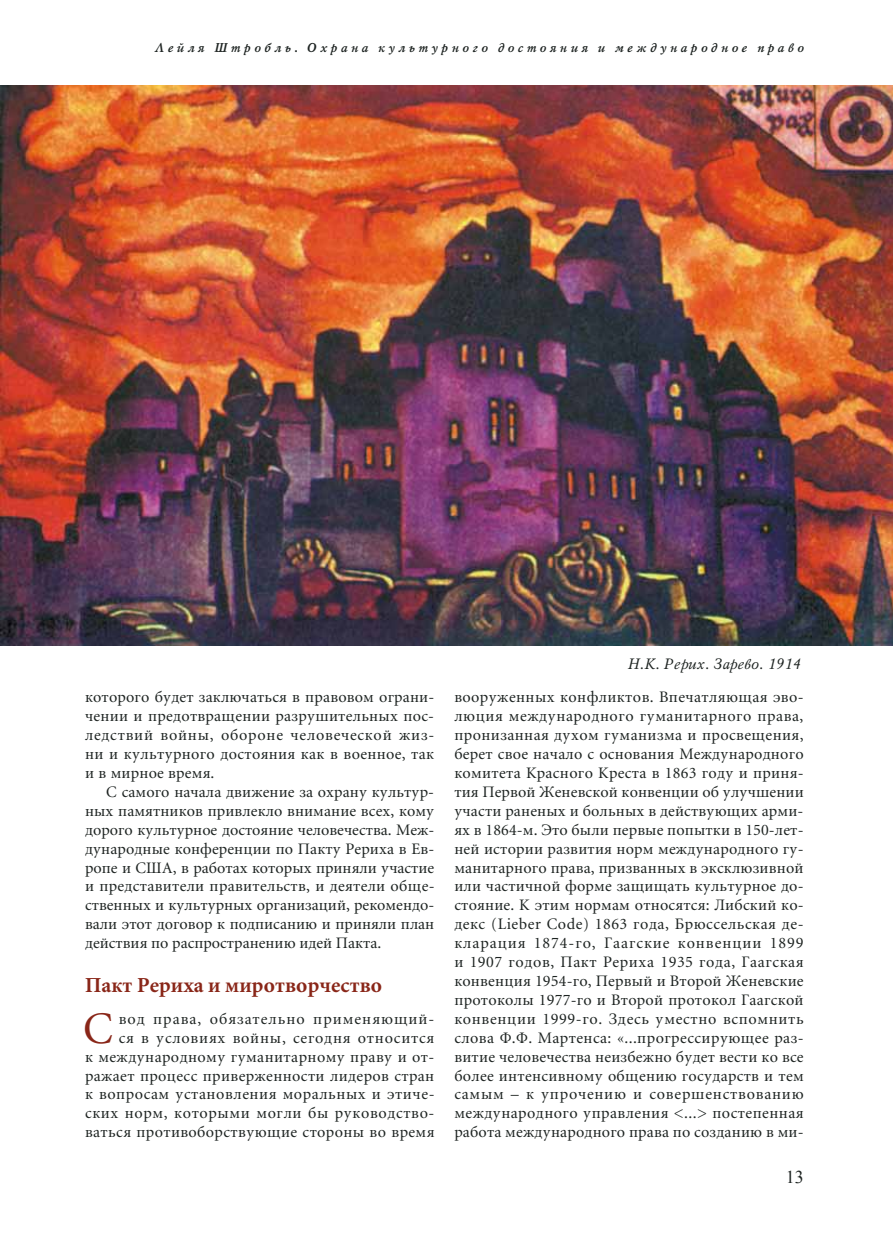
<style>
.page{position:relative;width:893px;height:1234px;background:#fff}
.page>*{position:absolute;margin:0;border:0;box-sizing:border-box;transform-origin:0 0}
.t1{font:44.25px "Miniature C";color:#892618}
.t2{font:700 21px "Miniature C";letter-spacing:.005em;color:#892618}
.t3{font:18px "Times New Roman";color:#1d2321}
.t4{font:15.75px/18.9px "Miniature C";letter-spacing:.015em;color:#1d2321;text-align:justify}
.t5{font:15.75px/18.9px "Miniature C";letter-spacing:.035em;color:#1d2321;text-align:right}
.t6{font:15.75px "Miniature C";letter-spacing:.045em;color:#1d2321}
.t7{font:italic 15px "Mysl C";color:#1d2321}
.t8{font:italic 700 12.75px "Mysl C";letter-spacing:.25em;color:#1d2321}
</style>
<div class="page">
<img style="left:0;top:85px;width:893px;height:560px">
<p class="t8" style="left:154px;top:40px;width:651px">Лейля Штробль. Охрана культурного достояния и международное право</p>
<p class="t4" style="left:85px;top:688px;width:351px">которого будет заключаться в правовом ограни-</p>
<p class="t4" style="left:85px;top:707px;width:351px">чении и предотвращении разрушительных пос-</p>
<p class="t6" style="left:85px;top:727px;width:351px">ледствий войны, обороне человеческой жиз-</p>
<p class="t4" style="left:85px;top:745px;width:351px">ни и культурного достояния как в военное, так</p>
<p class="t4" style="left:85px;top:763px;width:131px">и в мирное время.</p>
<p class="t4" style="left:106px;top:782px;width:329px">С самого начала движение за охрану культур-</p>
<p class="t4" style="left:85px;top:801px;width:351px">ных памятников привлекло внимание всех, кому</p>
<p class="t4" style="left:85px;top:820px;width:351px">дорого культурное достояние человечества. Меж-</p>
<p class="t4" style="left:85px;top:839px;width:351px">дународные конференции по Пакту Рериха в Ев-</p>
<p class="t4" style="left:85px;top:858px;width:351px">ропе и США, в работах которых приняли участие</p>
<p class="t4" style="left:85px;top:877px;width:351px">и представители правительств, и деятели обще-</p>
<p class="t4" style="left:85px;top:896px;width:351px">ственных и культурных организаций, рекомендо-</p>
<p class="t4" style="left:85px;top:915px;width:351px">вали этот договор к подписанию и приняли план</p>
<p class="t4" style="left:85px;top:934px;width:298px">действия по распространению идей Пакта.</p>
<p class="t2" style="left:85px;top:974px;width:299px">Пакт Рериха и миротворчество</p>
<p class="t1" style="left:83px;top:1006px;width:31px">С</p>
<p class="t5" style="left:85px;top:1009px;width:351px">вод права, обязательно применяющий-<br>ся в условиях войны, сегодня относится<br>к международному гуманитарному праву и от&shy;ражает процесс приверженности лидеров стран к вопросам установления моральных и этиче&shy;ских норм, которыми могли бы руководство&shy;ваться противоборствующие стороны во время</p>
<p class="t7" style="left:627px;top:655px;width:175px">Н.К. Рерих. Зарево. 1914</p>
<p class="t4" style="left:454px;top:688px;width:351px">вооруженных конфликтов. Впечатляющая эво&shy;люция международного гуманитарного права, пронизанная духом гуманизма и просвещения, берет свое начало с основания Международного комитета Красного Креста в 1863 году и приня&shy;тия Первой Женевской конвенции об улучшении участи раненых и больных в действующих арми&shy;ях в 1864-м. Это были первые попытки в 150-лет&shy;ней истории развития норм международного гу&shy;манитарного права, призванных в эксклюзивной или частичной форме защищать культурное до&shy;стояние. К этим нормам относятся: Либский ко&shy;декс (Lieber Code) 1863 года, Брюссельская де&shy;кларация 1874-го, Гаагские конвенции 1899 и 1907 годов, Пакт Рериха 1935 года, Гаагская конвенция 1954-го, Первый и Второй Женевские протоколы 1977-го и Второй протокол Гаагской конвенции 1999-го. Здесь уместно вспомнить слова Ф.Ф. Мартенса: «...прогрессирующее раз&shy;витие человечества неизбежно будет вести ко все более интенсивному общению государств и тем самым – к упрочению и совершенствованию международного управления &lt;...&gt; постепенная работа международного права по созданию в ми-</p>
<p class="t3" style="left:786px;top:1164px;width:19px">13</p>
</div>
